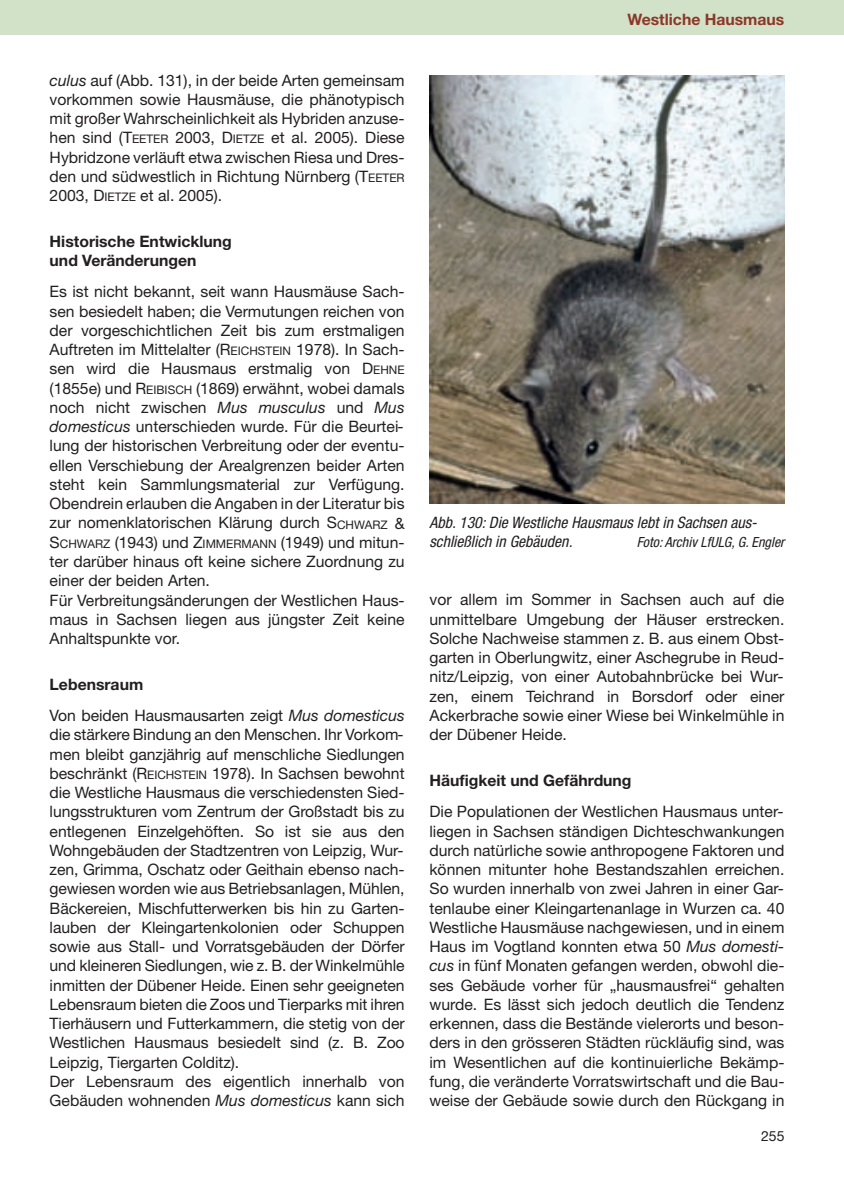
<style>
.page{position:relative;width:844px;height:1191px;background:#fff}
.page>*{position:absolute;margin:0;border:0;box-sizing:border-box;transform-origin:0 0}
.t1{font:15.75px/19.2px "Helvetica Neue";color:#231f20;text-align:justify}
.t2{font:italic condensed 15.75px/19.2px "Helvetica Neue";color:#231f20}
.t3{font:700 15.75px/19.2px "Helvetica Neue";color:#231f20}
.t4{font:700 15.75px "Helvetica Neue";color:#8d3727}
.t5{font:italic condensed 14px "Helvetica Neue";color:#231f20}
.t6{font:14px "Helvetica Neue";color:#231f20}
.s1{font-style:italic}
.s2{font-size:11.9px}
.s3{font-weight:700}
</style>
<div class="page">
<img style="left:429px;top:76px;width:355px;height:427px">
<div style="left:0;top:0;width:843px;height:35px;background:#d1e2c9"></div>
<p class="t1" style="left:50px;top:72px;width:356px"><span class="s1">culus</span> auf (Abb. 131), in der beide Arten gemeinsam vorkommen sowie Hausmäuse, die phänotypisch mit großer Wahrscheinlichkeit als Hybriden anzuse&shy;hen sind (T<span class="s2">EETER</span> 2003, D<span class="s2">IETZE</span> et al. 2005). Diese Hybridzone verläuft etwa zwischen Riesa und Dres&shy;den und südwestlich in Richtung Nürnberg (T<span class="s2">EETER </span>2003, D<span class="s2">IETZE</span> et al. 2005).</p>
<p class="t3" style="left:50px;top:233px;width:184px">Historische Entwicklung und Veränderungen</p>
<p class="t1" style="left:50px;top:284px;width:356px;text-align:left">Es ist nicht bekannt, seit wann Hausmäuse Sach&shy;sen besiedelt haben; die Vermutungen reichen von der vorgeschichtlichen Zeit bis zum erstmaligen Auftreten im Mittelalter (R<span class="s2">EICHSTEIN</span> 1978). In Sach&shy;sen wird die Hausmaus erstmalig von D<span class="s2">EHNE </span>(1855e) und R<span class="s2">EIBISCH</span> (1869) erwähnt, wobei damals noch nicht zwischen <span class="s1">Mus musculus</span> und <span class="s1">Mus domesticus</span> unterschieden wurde. Für die Beurtei&shy;lung der historischen Verbreitung oder der eventu&shy;ellen Verschiebung der Arealgrenzen beider Arten steht kein Sammlungsmaterial zur Verfügung.<br>Obendrein erlauben die Angaben in der Literatur bis zur nomenklatorischen Klärung durch S<span class="s2">CHWARZ</span> &amp; S<span class="s2">CHWARZ</span> (1943) und Z<span class="s2">IMMERMANN</span> (1949) und mitun&shy;ter darüber hinaus oft keine sichere Zuordnung zu einer der beiden Arten.<br>Für Verbreitungsänderungen der Westlichen Haus&shy;maus in Sachsen liegen aus jüngster Zeit keine Anhaltspunkte vor.</p>
<p class="t1" style="left:50px;top:670px;width:356px;line-height:31.5px"><span class="s3">Lebensraum<br></span>Von beiden Hausmausarten zeigt <span class="s1">Mus domesticus</span></p>
<p class="t1" style="left:50px;top:726px;width:356px;text-align:left">die stärkere Bindung an den Menschen. Ihr Vorkom&shy;men bleibt ganzjährig auf menschliche Siedlungen beschränkt (R<span class="s2">EICHSTEIN</span> 1978). In Sachsen bewohnt die Westliche Hausmaus die verschiedensten Sied&shy;lungsstrukturen vom Zentrum der Großstadt bis zu entlegenen Einzelgehöften. So ist sie aus den Wohngebäuden der Stadtzentren von Leipzig, Wur&shy;zen, Grimma, Oschatz oder Geithain ebenso nach&shy;gewiesen worden wie aus Betriebsanlagen, Mühlen, Bäckereien, Mischfutterwerken bis hin zu Garten&shy;lauben der Kleingartenkolonien oder Schuppen sowie aus Stall- und Vorratsgebäuden der Dörfer und kleineren Siedlungen, wie z. B. der Winkelmühle inmitten der Dübener Heide. Einen sehr geeigneten Lebensraum bieten die Zoos und Tierparks mit ihren Tierhäusern und Futterkammern, die stetig von der Westlichen Hausmaus besiedelt sind (z. B. Zoo Leipzig, Tiergarten Colditz).<br>Der Lebensraum des eigentlich innerhalb von Gebäuden wohnenden <span class="s1">Mus domesticus</span> kann sich</p>
<p class="t4" style="left:627px;top:14px;width:158px">Westliche Hausmaus</p>
<p class="t2" style="left:429px;top:514px;width:332px">Abb.130:Die Westliche Hausmaus lebt in Sachsen aus - schließlich in Gebäuden.</p>
<p class="t5" style="left:636px;top:537px;width:152px">Foto:Archiv LfULG,G.Engler</p>
<p class="t1" style="left:429px;top:592px;width:356px">vor allem im Sommer in Sachsen auch auf die unmittelbare Umgebung der Häuser erstrecken.<br>Solche Nachweise stammen z. B. aus einem Obst&shy;garten in Oberlungwitz, einer Aschegrube in Reud&shy;nitz/Leipzig, von einer Autobahnbrücke bei Wur&shy;zen, einem Teichrand in Borsdorf oder einer Ackerbrache sowie einer Wiese bei Winkelmühle in der Dübener Heide.</p>
<p class="t3" style="left:429px;top:772px;width:203px">Häufigkeit und Gefährdung</p>
<p class="t1" style="left:429px;top:803px;width:356px">Die Populationen der Westlichen Hausmaus unter&shy;liegen in Sachsen ständigen Dichteschwankungen durch natürliche sowie anthropogene Faktoren und können mitunter hohe Bestandszahlen erreichen.<br>So wurden innerhalb von zwei Jahren in einer Gar&shy;tenlaube einer Kleingartenanlage in Wurzen ca. 40<br>West liche Hausmäuse nachgewiesen, und in einem Haus im Vogtland konnten etwa 50 <span class="s1">Mus domesti&shy;cus</span> in fünf Monaten gefangen werden, obwohl die&shy;ses Gebäude vorher für „hausmausfrei“ gehalten wurde. Es lässt sich jedoch deutlich die Tendenz erkennen, dass die Bestände vielerorts und beson&shy;ders in den grösseren Städten rückläufig sind, was im Wesentlichen auf die kontinuierliche Bekämp&shy;fung, die veränderte Vorratswirtschaft und die Bau&shy;weise der Gebäude sowie durch den Rückgang in</p>
<p class="t6" style="left:760px;top:1131px;width:25px">255</p>
</div>
